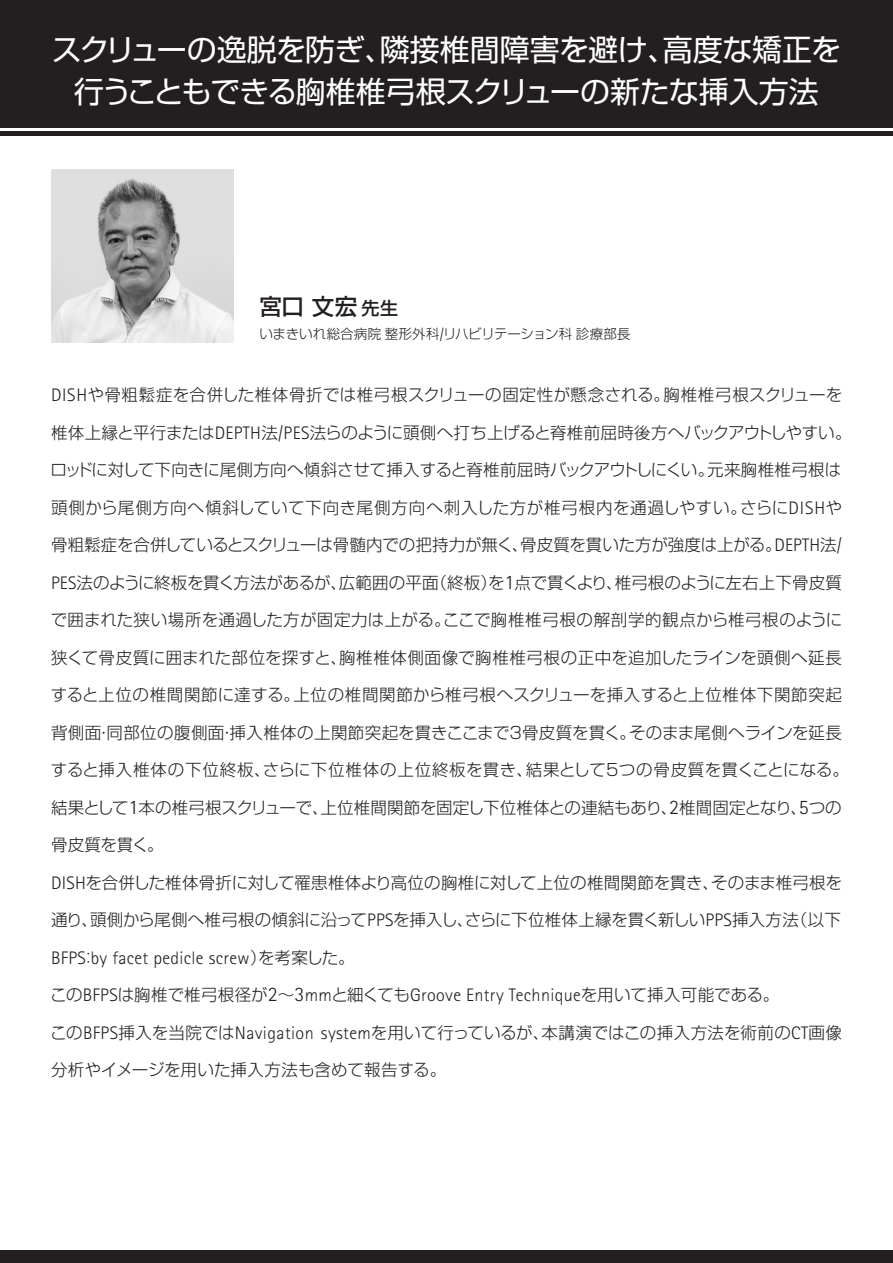
<style>
.page{position:relative;width:893px;height:1263px;background:#fff}
.page>*{position:absolute;margin:0;border:0;box-sizing:border-box;transform-origin:0 0}
.t1{font:30px/42px "Shin Go Pro";letter-spacing:-.02em;color:#fff;text-align:center}
.t2{font:500 22.5px "Shin Go Pro";color:#231f20}
.t3{font:300 18.15px "Rotis Sans Serif";letter-spacing:.02em;color:#231f20}
.t4{font:300 16.5px "Shin Go Pro";letter-spacing:.01em;color:#231f20}
.t5{font:300 16.5px "Shin Go Pro";letter-spacing:-.01em;color:#231f20}
.t6{font:300 16.5px "Shin Go Pro";letter-spacing:.04em;color:#231f20}
.t7{font:300 16.5px "Shin Go Pro";letter-spacing:-.015em;color:#231f20}
.t8{font:300 13.5px "Shin Go Pro";color:#231f20}
.s1{font-size:18px}
.s2{font-family:"Rotis Sans Serif";font-size:14.85px}
.s3{font-family:"Rotis Sans Serif";font-size:18.15px}
.s4{font-family:"Rotis Sans Serif";font-size:20.7px}
.s5{font-family:"Shin Go Pro";font-size:16.5px}
</style>
<div class="page">
<div style="left:0;top:1250px;width:893px;height:13px;background:#231f20"></div>
<div style="left:0;top:0;width:893px;height:128px;background:#231f20"></div>
<hr style="left:0;top:132px;width:893px;height:4px;background:#231f20">
<img style="left:51px;top:169px;width:183px;height:173px">
<h1 class="t1" style="left:52px;top:25px;width:791px">スクリューの逸脱を防ぎ、隣接椎間障害を避け、高度な矯正を行うこともできる胸椎椎弓根スクリューの新たな挿入方法</h1>
<h2 class="t2" style="left:259px;top:288px;width:140px">宮口文宏<span class="s1">先生</span></h2>
<p class="t8" style="left:259px;top:323px;width:373px">いまきいれ総合病院整形外科<span class="s2">/</span>リハビリテーション科診療部長</p>
<p class="t4" style="left:51px;top:381px;width:793px"><span class="s3">DISH</span>や骨粗鬆症を合併した椎体骨折では椎弓根スクリューの固定性が懸念される。胸椎椎弓根スクリューを</p>
<p class="t7" style="left:51px;top:419px;width:802px">椎体上縁と平行または<span class="s3">DEPTH</span>法<span class="s3">/PES</span>法らのように頭側へ打ち上げると脊椎前屈時後方へバックアウトしやすい。</p>
<p class="t4" style="left:51px;top:456px;width:792px">ロッドに対して下向きに尾側方向へ傾斜させて挿入すると脊椎前屈時バックアウトしにくい。元来胸椎椎弓根は</p>
<p class="t6" style="left:51px;top:494px;width:793px">頭側から尾側方向へ傾斜していて下向き尾側方向へ刺入した方が椎弓根内を通過しやすい。さらに<span class="s3">DISH</span>や</p>
<p class="t5" style="left:51px;top:531px;width:792px">骨粗鬆症を合併しているとスクリューは骨髄内での把持力が無く、骨皮質を貫いた方が強度は上がる。<span class="s3">DEPTH</span>法<span class="s3">/</span></p>
<p class="t5" style="left:51px;top:569px;width:792px"><span class="s3">PES</span>法のように終板を貫く方法があるが、広範囲の平面（終板）を<span class="s4">1</span>点で貫くより、椎弓根のように左右上下骨皮質</p>
<p class="t4" style="left:51px;top:606px;width:793px">で囲まれた狭い場所を通過した方が固定力は上がる。ここで胸椎椎弓根の解剖学的観点から椎弓根のように</p>
<p class="t4" style="left:51px;top:644px;width:792px">狭くて骨皮質に囲まれた部位を探すと、胸椎椎体側面像で胸椎椎弓根の正中を追加したラインを頭側へ延長</p>
<p class="t6" style="left:51px;top:681px;width:793px">すると上位の椎間関節に達する。上位の椎間関節から椎弓根へスクリューを挿入すると上位椎体下関節突起</p>
<p class="t4" style="left:51px;top:719px;width:792px">背側面・同部位の腹側面・挿入椎体の上関節突起を貫きここまで３骨皮質を貫く。そのまま尾側へラインを延長</p>
<p class="t4" style="left:51px;top:756px;width:800px">すると挿入椎体の下位終板、さらに下位椎体の上位終板を貫き、結果として５つの骨皮質を貫くことになる。</p>
<p class="t4" style="left:51px;top:794px;width:792px">結果として<span class="s4">1</span>本の椎弓根スクリューで、上位椎間関節を固定し下位椎体との連結もあり、<span class="s4">2</span>椎間固定となり、<span class="s4">5</span>つの</p>
<p class="t4" style="left:51px;top:831px;width:114px">骨皮質を貫く。</p>
<p class="t4" style="left:51px;top:869px;width:792px"><span class="s3">DISH</span>を合併した椎体骨折に対して罹患椎体より高位の胸椎に対して上位の椎間関節を貫き、そのまま椎弓根を</p>
<p class="t4" style="left:51px;top:906px;width:791px">通り、頭側から尾側へ椎弓根の傾斜に沿って<span class="s3">PPS</span>を挿入し、さらに下位椎体上縁を貫く新しい<span class="s3">PPS</span>挿入方法（以下</p>
<p class="t3" style="left:51px;top:947px;width:305px">BFPS<span class="s5">：</span>by facet pedicle screw<span class="s5">）を考案した。</span></p>
<p class="t4" style="left:50px;top:981px;width:731px">この<span class="s3">BFPS</span>は胸椎で椎弓根径が<span class="s4">2</span>～<span class="s4">3</span><span class="s3">mm</span>と細くても<span class="s3">Groove Entry Technique</span>を用いて挿入可能である。</p>
<p class="t4" style="left:50px;top:1019px;width:793px">この<span class="s3">BFPS</span>挿入を当院では<span class="s3">Navigation system</span>を用いて行っているが、本講演ではこの挿入方法を術前の<span class="s3">CT</span>画像</p>
<p class="t4" style="left:51px;top:1056px;width:397px">分析やイメージを用いた挿入方法も含めて報告する。</p>
</div>
